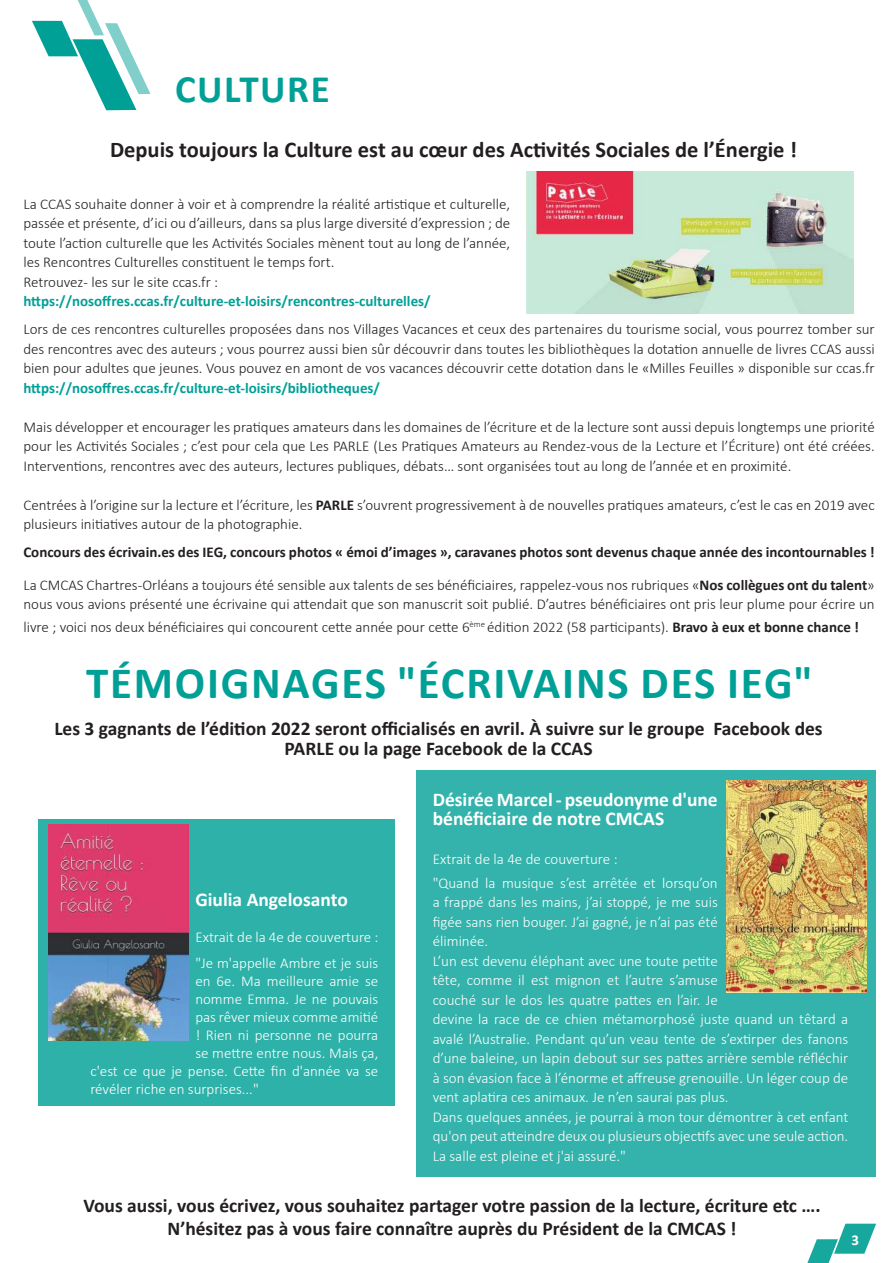
<style>
.page{position:relative;width:893px;height:1263px;background:#fff}
.page>*{position:absolute;margin:0;border:0;box-sizing:border-box;transform-origin:0 0}
.t1{font:700 45px "Calibri";letter-spacing:.04em;color:#00a096}
.t2{font:700 39px "Calibri";letter-spacing:.04em;color:#00a096}
.t3{font:700 22.5px "Calibri";color:#231f20}
.t4{font:700 19.5px/19.5px "Calibri";color:#231f20;text-align:center}
.t5{font:700 19.5px/19.5px "Calibri";color:#fff}
.t6{font:300 15px/19.5px "Calibri";color:#231f20}
.t7{font:300 15px/19.5px "Calibri";color:#fff}
.t8{font:700 15px/32.2px "Calibri";color:#231f20}
.t9{font:700 15px "Calibri";color:#00a096}
.t10{font:700 15px "Calibri";color:#fff}
.s1{font-weight:700}
.s2{font-weight:300}
</style>
<div class="page">
<svg style="left:32px;top:0;width:118px;height:110px"></svg>
<div style="left:38px;top:819px;width:357px;height:286px;background:#2eb1a8"></div>
<div style="left:417px;top:770px;width:459px;height:407px;background:#33b3ab"></div>
<img style="left:527px;top:171px;width:326px;height:143px">
<img style="left:49px;top:825px;width:139px;height:215px">
<img style="left:727px;top:780px;width:139px;height:212px">
<svg style="left:807px;top:1224px;width:69px;height:39px"></svg>
<h2 class="t2" style="left:175px;top:61px;width:156px">CULTURE</h2>
<h3 class="t3" style="left:110px;top:134px;width:688px">Depuis toujours la Culture est au cœur des Activités Sociales de l’Énergie !</h3>
<p class="t6" style="left:23px;top:194px;width:488px">La CCAS souhaite donner à voir et à comprendre la réalité artistique et culturelle, passée et présente, d’ici ou d’ailleurs, dans sa plus large diversité d’expression ; de toute l’action culturelle que les Activités Sociales mènent tout au long de l’année, les Rencontres Culturelles constituent le temps fort.<br>Retrouvez- les sur le site ccas.fr :</p>
<p class="t9" style="left:23px;top:290px;width:409px">https://nosoffres.ccas.fr/culture-et-loisirs/rencontres-culturelles/</p>
<p class="t6" style="left:23px;top:320px;width:853px;text-align:justify">Lors de ces rencontres culturelles proposées dans nos Villages Vacances et ceux des partenaires du tourisme social, vous pourrez tomber sur des rencontres avec des auteurs ; vous pourrez aussi bien sûr découvrir dans toutes les bibliothèques la dotation annuelle de livres CCAS aussi bien pour adultes que jeunes. Vous pouvez en amont de vos vacances découvrir cette dotation dans le «Milles Feuilles » disponible sur ccas.fr</p>
<p class="t9" style="left:23px;top:377px;width:358px">https://nosoffres.ccas.fr/culture-et-loisirs/bibliotheques/</p>
<p class="t6" style="left:23px;top:417px;width:853px;text-align:justify">Mais développer et encourager les pratiques amateurs dans les domaines de l’écriture et de la lecture sont aussi depuis longtemps une priorité pour les Activités Sociales ; c’est pour cela que Les PARLE (Les Pratiques Amateurs au Rendez-vous de la Lecture et l’Écriture) ont été créées.<br>Interventions, rencontres avec des auteurs, lectures publiques, débats… sont organisées tout au long de l’année et en proximité.</p>
<p class="t6" style="left:23px;top:495px;width:853px">Centrées à l’origine sur la lecture et l’écriture, les <span class="s1">PARLE</span> s’ouvrent progressivement à de nouvelles pratiques amateurs, c’est le cas en 2019 avec plusieurs initiatives autour de la photographie.</p>
<p class="t8" style="left:23px;top:536px;width:853px">Concours des écrivain.es des IEG, concours photos « émoi d’images », caravanes photos sont devenus chaque année des incontournables !<br><span class="s2">La CMCAS Chartres-Orléans a toujours été sensible aux talents de ses bénéficiaires, rappelez-vous nos rubriques «</span>Nos collègues ont du talent<span class="s2">»</span></p>
<p class="t6" style="left:23px;top:592px;width:853px;line-height:23.2px">nous vous avions présenté une écrivaine qui attendait que son manuscrit soit publié. D’autres bénéficiaires ont pris leur plume pour écrire un livre ; voici nos deux bénéficiaires qui concourent cette année pour cette 6<sup>ème</sup> édition 2022 (58 participants). <span class="s1">Bravo à eux et bonne chance !</span></p>
<h1 class="t1" style="left:86px;top:651px;width:729px">TÉMOIGNAGES "ÉCRIVAINS DES IEG"</h1>
<h3 class="t4" style="left:54px;top:719px;width:770px">Les 3 gagnants de l’édition 2022 seront officialisés en avril. À suivre sur le groupe Facebook des<br>PARLE ou la page Facebook de la CCAS</h3>
<h3 class="t5" style="left:433px;top:789px;width:287px">Désirée Marcel - pseudonyme d'une bénéficiaire de notre CMCAS</h3>
<p class="t7" style="left:433px;top:847px;width:286px;line-height:23.7px">Extrait de la 4e de couverture :<br>"Quand la musique s’est arrêtée et lorsqu’on</p>
<p class="t7" style="left:433px;top:892px;width:417px">a frappé dans les mains, j’ai stoppé, je me suis<br>figée sans rien bouger. J’ai gagné, je n’ai pas été<br>éliminée.<br>L’un est devenu éléphant avec une toute petite<br>tête, comme il est mignon et l’autre s’amuse<br>couché sur le dos les quatre pattes en l’air. Je<br>devine la race de ce chien métamorphosé juste quand un têtard a avalé l’Australie. Pendant qu’un veau tente de s’extirper des fanons d’une baleine, un lapin debout sur ses pattes arrière semble réfléchir à son évasion face à l’énorme et affreuse grenouille. Un léger coup de vent aplatira ces animaux. Je n’en saurai pas plus.<br>Dans quelques années, je pourrai à mon tour démontrer à cet enfant qu'on peut atteindre deux ou plusieurs objectifs avec une seule action.<br>La salle est pleine et j'ai assuré."</p>
<h3 class="t4" style="left:84px;top:1194px;width:739px;line-height:23.2px">Vous aussi, vous écrivez, vous souhaitez partager votre passion de la lecture, écriture etc ….<br>N’hésitez pas à vous faire connaître auprès du Président de la CMCAS !</h3>
<h3 class="t5" style="left:195px;top:889px;width:154px">Giulia Angelosanto</h3>
<p class="t7" style="left:195px;top:923px;width:185px;line-height:26.5px">Extrait de la 4e de couverture : "Je m'appelle Ambre et je suis</p>
<p class="t7" style="left:195px;top:971px;width:185px">en 6e. Ma meilleure amie se</p>
<p class="t7" style="left:195px;top:989px;width:185px">nomme Emma. Je ne pouvais</p>
<p class="t7" style="left:195px;top:1007px;width:185px">pas rêver mieux comme amitié</p>
<p class="t7" style="left:195px;top:1025px;width:185px">! Rien ni personne ne pourra</p>
<p class="t7" style="left:195px;top:1043px;width:185px">se mettre entre nous. Mais ça,</p>
<p class="t7" style="left:90px;top:1061px;width:290px">c'est ce que je pense. Cette fin d'année va se</p>
<p class="t7" style="left:90px;top:1079px;width:170px">révéler riche en surprises..."</p>
<p class="t10" style="left:851px;top:1229px;width:9px">3</p>
</div>
